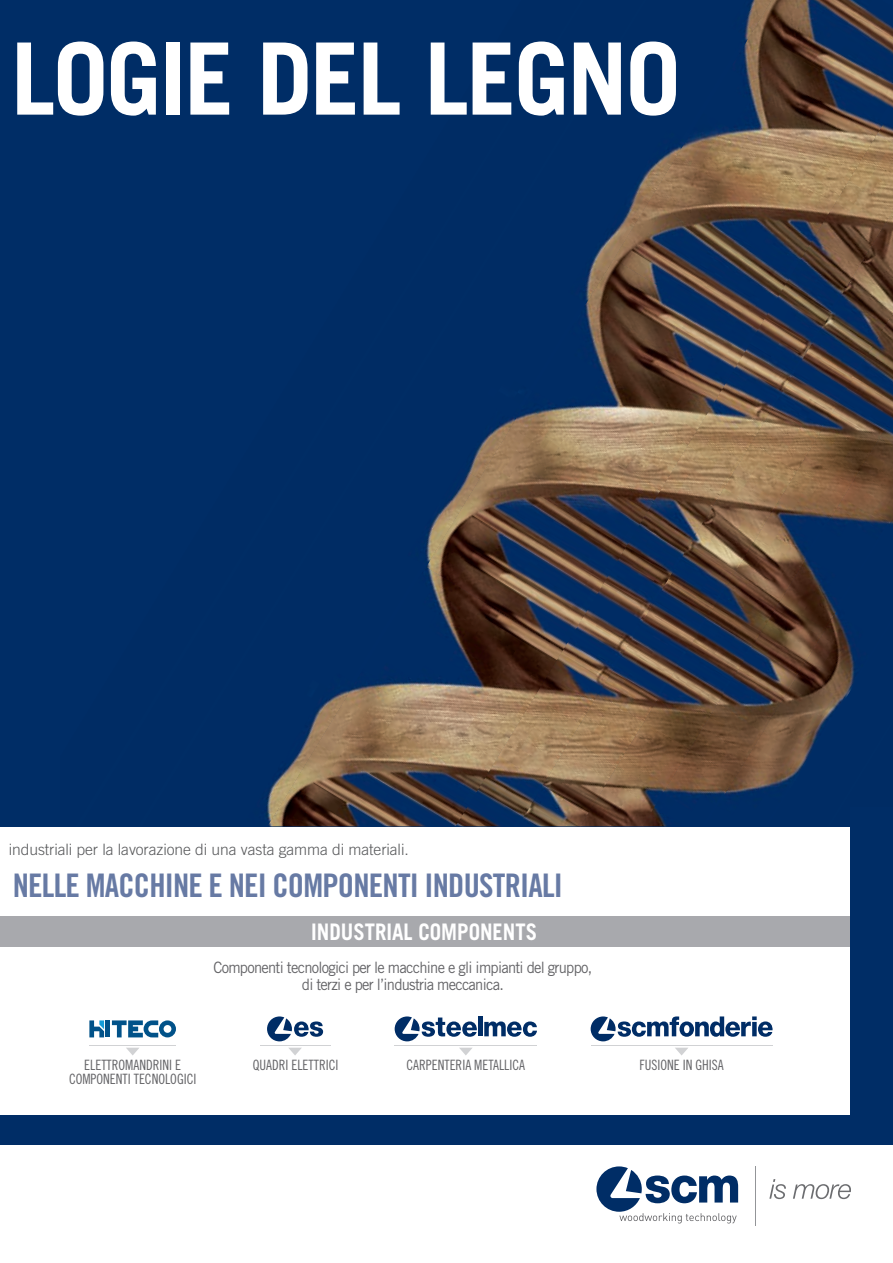
<style>
.page{position:relative;width:893px;height:1263px;background:#fff}
.page>*{position:absolute;margin:0;border:0;box-sizing:border-box;transform-origin:0 0}
.t1{font:700 99.9px "Trade Gothic LT Std";letter-spacing:-.025em;color:#fff}
.t2{font:32.55px "Trade Gothic LT Std Bd Cn 20";letter-spacing:-.025em;color:#677aa4}
.t3{font:700 22.8px "Trade Gothic LT Std";color:#fff;scale:.9 1}
.t4{font:15.6px/17.1px "Trade Gothic LT Std";letter-spacing:-.05em;color:#636366;text-align:center;scale:.94 1}
.t5{font:300 15.6px "Trade Gothic";letter-spacing:-.005em;color:#57585a}
.t6{font:14.25px/14.2px "Trade Gothic LT Std Cn 18";color:#636366;text-align:center;scale:.94 1}
</style>
<div class="page">
<div style="left:0;top:916px;width:868px;height:30px;background:#a8a9ad"></div>
<svg style="left:126px;top:1048px;width:13px;height:7px"></svg>
<hr style="left:89px;top:1045px;width:87px;height:1px;background:#d1d2d4">
<svg style="left:289px;top:1048px;width:13px;height:7px"></svg>
<hr style="left:260px;top:1045px;width:70px;height:1px;background:#d1d2d4">
<svg style="left:459px;top:1048px;width:13px;height:7px"></svg>
<hr style="left:395px;top:1045px;width:142px;height:1px;background:#d1d2d4">
<svg style="left:675px;top:1048px;width:13px;height:7px"></svg>
<hr style="left:591px;top:1045px;width:182px;height:1px;background:#d1d2d4">
<svg style="left:89px;top:1020px;width:15px;height:17px"></svg>
<hr style="left:106px;top:1020px;width:4px;height:17px;background:#015289">
<svg style="left:112px;top:1020px;width:64px;height:17px"></svg>
<svg style="left:267px;top:1016px;width:56px;height:25px"></svg>
<svg style="left:395px;top:1016px;width:82px;height:25px"></svg>
<div style="left:478px;top:1016px;width:5px;height:20px;background:#002d66"></div>
<svg style="left:484px;top:1021px;width:53px;height:16px"></svg>
<svg style="left:591px;top:1016px;width:182px;height:25px"></svg>
<div style="left:0;top:0;width:893px;height:826px;background:#002d66"></div>
<div style="left:0;top:1115px;width:893px;height:29px;background:#002d66"></div>
<img style="left:772px;top:0;width:121px;height:108px">
<img style="left:734px;top:0;width:38px;height:108px">
<img style="left:647px;top:108px;width:246px;height:103px">
<img style="left:563px;top:211px;width:330px;height:615px">
<img style="left:580px;top:313px;width:313px;height:513px">
<img style="left:643px;top:416px;width:250px;height:410px">
<img style="left:480px;top:259px;width:271px;height:392px">
<img style="left:705px;top:518px;width:188px;height:308px">
<img style="left:768px;top:621px;width:125px;height:205px">
<img style="left:830px;top:724px;width:63px;height:102px">
<img style="left:266px;top:445px;width:214px;height:372px">
<img style="left:291px;top:567px;width:272px;height:259px">
<img style="left:267px;top:786px;width:90px;height:40px">
<div style="left:850px;top:807px;width:43px;height:330px;background:#002d66"></div>
<svg style="left:596px;top:1166px;width:142px;height:57px"></svg>
<svg style="left:769px;top:1179px;width:17px;height:20px"></svg>
<svg style="left:793px;top:1184px;width:58px;height:15px"></svg>
<hr style="left:755px;top:1166px;width:1px;height:60px;background:#939598">
<h1 class="t1" style="left:11px;top:18px;width:671px">LOGIE DEL LEGNO</h1>
<p class="t5" style="left:9px;top:840px;width:402px">industriali per la lavorazione di una vasta gamma di materiali.</p>
<h2 class="t2" style="left:13px;top:865px;width:552px">NELLE MACCHINE E NEI COMPONENTI INDUSTRIALI</h2>
<h3 class="t3" style="left:311px;top:917px;width:252px">INDUSTRIAL COMPONENTS</h3>
<p class="t4" style="left:213px;top:958px;width:404px">Componenti tecnologici per le macchine e gli impianti del gruppo, di terzi e per l’industria meccanica.</p>
<p class="t6" style="left:69px;top:1057px;width:137px">ELETTROMANDRINI E<br>COMPONENTI TECNOLOGICI</p>
<p class="t6" style="left:253px;top:1057px;width:93px">QUADRI ELETTRICI</p>
<p class="t6" style="left:406px;top:1057px;width:128px">CARPENTERIA METALLICA</p>
<p class="t6" style="left:640px;top:1057px;width:91px">FUSIONE IN GHISA</p>
</div>
